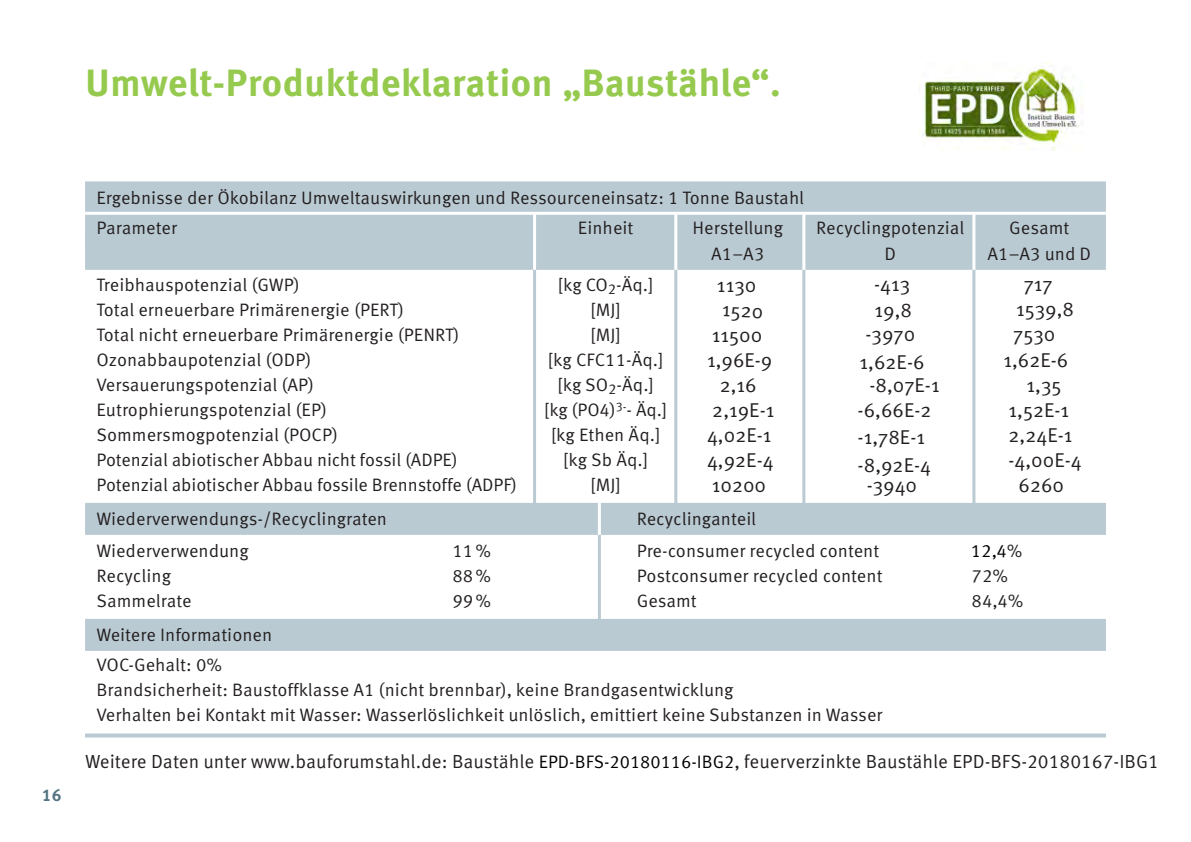
<style>
.page{position:relative;width:1191px;height:842px;background:#fff}
.page>*{position:absolute;margin:0;border:0;box-sizing:border-box;transform-origin:0 0}
.t1{font:700 38px "Meta Corr";color:#96ca4e}
.t2{font:20px/27.4px "Meta Pro Norm";color:#231f20}
.t3{font:19px "Meta Corr";color:#231f20}
.t4{font:18px/30.6px "Meta Corr";color:#231f20}
.t5{font:18px "Meta Corr";color:#000}
.t6{font:700 17px "Meta Corr";color:#557482}
.s1{font-family:"Meta Corr"}
.s2{color:#231f20}
.s3{font-size:18px;color:#000}
</style>
<div class="page">
<hr style="left:598px;top:513px;width:3px;height:113px;background:#bacad2">
<hr style="left:972px;top:213px;width:3px;height:304px;background:#bacad2">
<hr style="left:802px;top:213px;width:3px;height:306px;background:#bacad2">
<hr style="left:674px;top:213px;width:3px;height:293px;background:#bacad2">
<hr style="left:533px;top:213px;width:3px;height:302px;background:#bacad2">
<img style="left:919px;top:66px;width:164px;height:85px">
<div style="left:85px;top:181px;width:1021px;height:34px;background:#bacad2"></div>
<div style="left:85px;top:214px;width:1021px;height:32px;background:#bacad2"></div>
<div style="left:85px;top:238px;width:1021px;height:32px;background:#bacad2"></div>
<div style="left:85px;top:503px;width:1021px;height:32px;background:#bacad2"></div>
<div style="left:85px;top:619px;width:1021px;height:32px;background:#bacad2"></div>
<svg style="left:85px;top:733px;width:1021px;height:4px;background:#c2d0d7"></svg>
<hr style="left:85px;top:212px;width:1021px;height:3px;background:#fff">
<hr style="left:533px;top:213px;width:3px;height:57px;background:#fff">
<hr style="left:598px;top:499px;width:3px;height:36px;background:#fff">
<hr style="left:674px;top:213px;width:3px;height:57px;background:#fff">
<hr style="left:802px;top:213px;width:3px;height:57px;background:#fff">
<hr style="left:972px;top:213px;width:3px;height:57px;background:#fff">
<h1 class="t1" style="left:85px;top:70px;width:697px">Umwelt-Produktdeklaration „Baustähle“.</h1>
<p class="t6" style="left:42px;top:789px;width:21px">16</p>
<p class="t4" style="left:96px;top:184px;width:709px">Ergebnisse der Ökobilanz Umweltauswirkungen und Ressourceneinsatz: 1 Tonne Baustahl<br>Parameter</p>
<p class="t4" style="left:578px;top:214px;width:57px">Einheit</p>
<p class="t4" style="left:692px;top:214px;width:92px">Herstellung</p>
<p class="t4" style="left:816px;top:214px;width:150px">Recyclingpotenzial</p>
<p class="t4" style="left:1009px;top:214px;width:62px">Gesamt</p>
<p class="t4" style="left:711px;top:240px;width:55px">A1–A3</p>
<p class="t4" style="left:884px;top:240px;width:13px">D</p>
<p class="t4" style="left:987px;top:240px;width:105px">A1–A3 und D</p>
<p class="t4" style="left:96px;top:271px;width:205px">Treibhauspotenzial (GWP)</p>
<p class="t4" style="left:558px;top:271px;width:97px">[kg CO<sub>2</sub>-Äq.]</p>
<p class="t2" style="left:717px;top:270px;width:41px">1130</p>
<p class="t2" style="left:1023px;top:269px;width:30px">717</p>
<p class="t4" style="left:96px;top:296px;width:309px">Total erneuerbare Primärenergie (PERT)</p>
<p class="t4" style="left:590px;top:296px;width:32px">[MJ]</p>
<p class="t2" style="left:723px;top:294px;width:43px;rotate:3deg">1520</p>
<p class="t2" style="left:874px;top:270px;width:39px;line-height:25.8px">-413<br>19,8</p>
<p class="t2" style="left:1016px;top:294px;width:60px">1539,8</p>
<p class="t4" style="left:96px;top:321px;width:365px">Total nicht erneuerbare Primärenergie (PENRT)</p>
<p class="t4" style="left:590px;top:321px;width:32px">[MJ]</p>
<p class="t2" style="left:712px;top:320px;width:52px">11500</p>
<p class="t2" style="left:1013px;top:319px;width:44px">7530</p>
<p class="t4" style="left:96px;top:346px;width:217px">Ozonabbaupotenzial (ODP)</p>
<p class="t4" style="left:548px;top:346px;width:117px">[kg CFC11-Äq.]</p>
<p class="t2" style="left:707px;top:345px;width:67px">1,96E-9</p>
<p class="t2" style="left:859px;top:319px;width:66px">-3970<br>1,62E-6</p>
<p class="t2" style="left:1003px;top:345px;width:66px">1,62E-6</p>
<p class="t4" style="left:96px;top:371px;width:219px">Versauerungspotenzial (AP)</p>
<p class="t4" style="left:557px;top:371px;width:98px">[kg SO<sub>2</sub>-Äq.]</p>
<p class="t2" style="left:720px;top:370px;width:39px">2,16</p>
<p class="t2" style="left:869px;top:370px;width:72px">-8,07E-1</p>
<p class="t2" style="left:1026px;top:370px;width:37px">1,35</p>
<p class="t4" style="left:96px;top:396px;width:232px">Eutrophierungspotenzial (EP)</p>
<p class="t4" style="left:544px;top:396px;width:124px">[kg (PO4)<sup>3-</sup>- Äq.]</p>
<p class="t2" style="left:712px;top:395px;width:64px">2,19E-1</p>
<p class="t2" style="left:1008px;top:395px;width:62px">1,52E-1</p>
<p class="t4" style="left:96px;top:421px;width:243px">Sommersmogpotenzial (POCP)</p>
<p class="t4" style="left:551px;top:421px;width:111px">[kg Ethen Äq.]</p>
<p class="t2" style="left:707px;top:420px;width:66px">4,02E-1</p>
<p class="t2" style="left:1008px;top:420px;width:65px">2,24E-1</p>
<p class="t4" style="left:96px;top:446px;width:363px">Potenzial abiotischer Abbau nicht fossil (ADPE)</p>
<p class="t4" style="left:563px;top:446px;width:86px">[kg Sb Äq.]</p>
<p class="t2" style="left:707px;top:445px;width:68px">4,92E-4</p>
<p class="t2" style="left:857px;top:395px;width:75px"><span class="s1">-</span>6,66E-2 <span class="s1">-</span>1,78E-1 <span class="s1">-</span>8,92E-4</p>
<p class="t2" style="left:1008px;top:445px;width:75px">-4,00E-4</p>
<p class="t4" style="left:96px;top:471px;width:422px">Potenzial abiotischer Abbau fossile Brennstoffe (ADPF)</p>
<p class="t4" style="left:590px;top:471px;width:32px">[MJ]</p>
<p class="t2" style="left:712px;top:470px;width:56px">10200</p>
<p class="t2" style="left:866px;top:470px;width:52px">-3940</p>
<p class="t2" style="left:1018px;top:470px;width:47px">6260</p>
<p class="t4" style="left:96px;top:505px;width:292px">Wiederverwendungs-/Recyclingraten</p>
<p class="t4" style="left:636px;top:505px;width:121px">Recyclinganteil</p>
<p class="t4" style="left:96px;top:537px;width:154px">Wiederverwendung</p>
<p class="t4" style="left:452px;top:537px;width:40px">11%</p>
<p class="t4" style="left:636px;top:537px;width:244px">Pre-consumer recycled content</p>
<p class="t5" style="left:970px;top:545px;width:53px">12,4<span class="s2">%</span></p>
<p class="t4" style="left:96px;top:562px;width:76px">Recycling</p>
<p class="t4" style="left:452px;top:562px;width:40px">88%</p>
<p class="t4" style="left:636px;top:562px;width:247px">Postconsumer recycled content</p>
<p class="t4" style="left:971px;top:562px;width:38px">72%</p>
<p class="t4" style="left:96px;top:587px;width:97px">Sammelrate</p>
<p class="t4" style="left:452px;top:587px;width:40px">99%</p>
<p class="t4" style="left:636px;top:587px;width:62px">Gesamt</p>
<p class="t4" style="left:971px;top:587px;width:53px">84,4%</p>
<p class="t4" style="left:96px;top:621px;width:177px;line-height:30px">Weitere Informationen<br>VOC-Gehalt: 0%</p>
<p class="t4" style="left:96px;top:679px;width:787px;line-height:25px">Brandsicherheit: Baustoffklasse A1 (nicht brennbar), keine Brandgasentwicklung<br>Verhalten bei Kontakt mit Wasser: Wasserlöslichkeit unlöslich, emittiert keine Substanzen in Wasser</p>
<p class="t3" style="left:85px;top:755px;width:1075px">Weitere Daten unter www.bauforumstahl.de: Baustähle <span class="s3">EPD-BFS-20180116-IBG2</span>, feuerverzinkte Baustähle EPD-BFS-20180167-IBG1</p>
</div>
